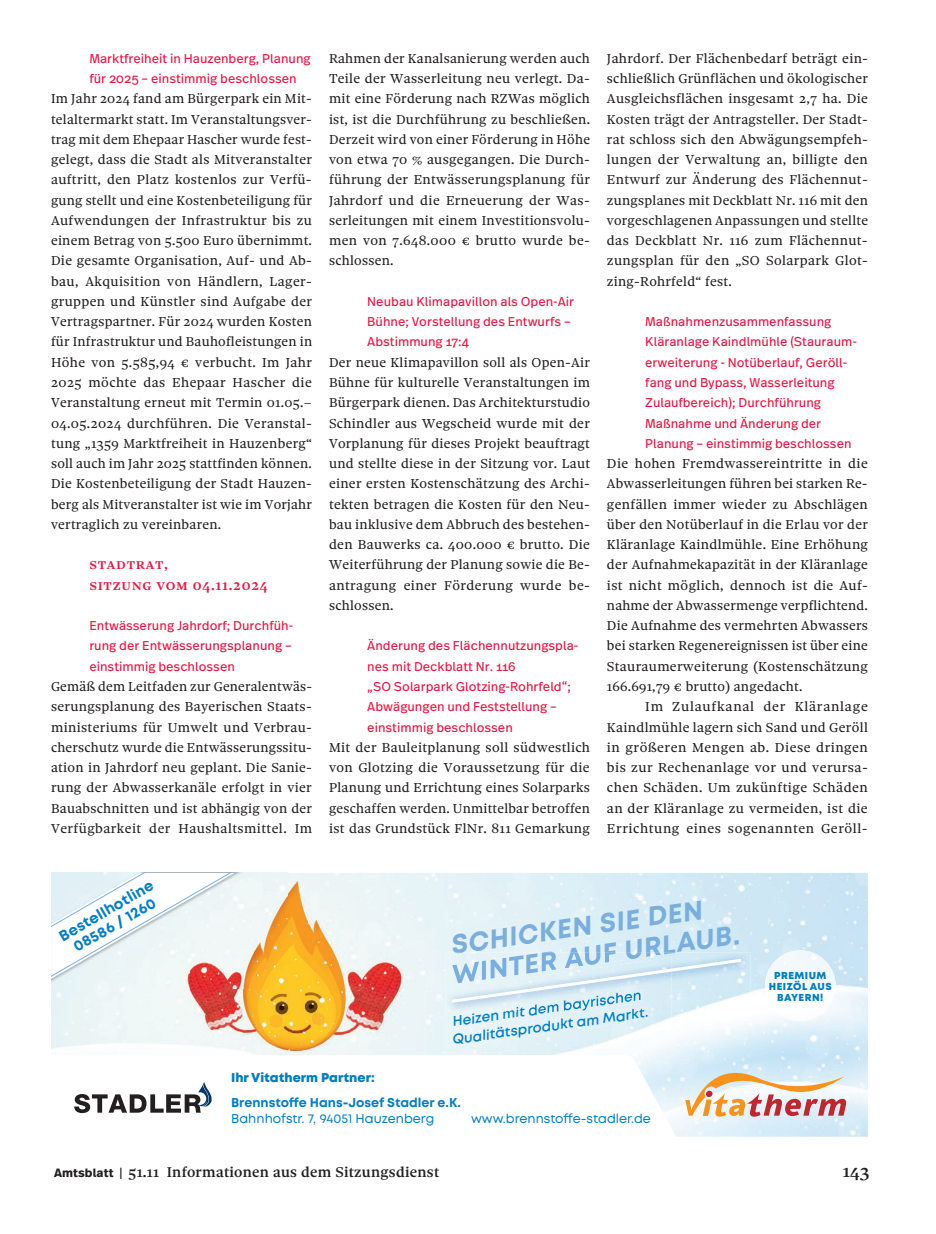
<style>
.page{position:relative;width:936px;height:1234px;background:#fff}
.page>*{position:absolute;margin:0;border:0;box-sizing:border-box;transform-origin:0 0}
.t1{font:700 26.7px/29.8px "Mont";color:#79aede}
.t2{font:500 18px "Sole Serif Text";color:#231f20}
.t3{font:500 15.3px/20.2px "Sole Serif Subhead";letter-spacing:.05em;color:#ed1845}
.t4{font:500 15px "Sole Serif Text";letter-spacing:.02em;color:#231f20}
.t5{font:700 15px/16.4px "Mont";color:#007ec5;text-align:center}
.t6{font:13.8px/20.2px "Sole Serif Text";letter-spacing:.025em;color:#231f20;text-align:justify}
.t7{font:600 13.8px/18px "Mont";color:#007ec5}
.t8{font:12.75px/20.2px "Real Text Pro";color:#ed1845}
.t9{font:12.75px "Mont";color:#007ec5}
.t10{font:700 12.75px "Mont";color:#007ec5}
.t11{font:800 12.75px "Mont";color:#007ec5}
.t12{font:800 10.05px/11.1px "Mont";letter-spacing:.045em;color:#007ec5;text-align:center}
.s1{font-family:"Real Text Pro";font-weight:700;font-size:12px}
.s2{font-family:"Real Text Pro";font-size:12px}
</style>
<div class="page">
<img style="left:51px;top:873px;width:816px;height:263px">
<img style="left:765px;top:950px;width:70px;height:70px;border-radius:35px">
<img style="left:425px;top:988px;width:246px;height:66px">
<img style="left:453px;top:1011px;width:194px;height:35px">
<img style="left:445px;top:952px;width:305px;height:59px">
<img style="left:445px;top:957px;width:226px;height:54px">
<img style="left:482px;top:1004px;width:159px;height:7px">
<img style="left:611px;top:1006px;width:36px;height:5px">
<svg style="left:449px;top:952px;width:295px;height:52px;background:#cee5f2"></svg>
<svg style="left:704px;top:1060px;width:142px;height:56px"></svg>
<svg style="left:51px;top:1054px;width:653px;height:82px"></svg>
<svg style="left:74px;top:1081px;width:138px;height:31px"></svg>
<svg style="left:51px;top:872px;width:237px;height:116px"></svg>
<p class="t8" style="left:89px;top:48px;width:223px">Marktfreiheit in Hauzenberg, Planung für 2025 – einstimmig beschlossen</p>
<p class="t6" style="left:51px;top:89px;width:262px">Im Jahr 2024 fand am Bürgerpark ein Mit&shy;telaltermarkt statt. Im Veranstaltungsver&shy;trag mit dem Ehepaar Hascher wurde fest&shy;gelegt, dass die Stadt als Mitveranstalter auftritt, den Platz kostenlos zur Verfü&shy;gung stellt und eine Kostenbeteiligung für Aufwendungen der Infrastruktur bis zu einem Betrag von 5.500 Euro übernimmt.<br>Die gesamte Organisation, Auf- und Ab&shy;bau, Akquisition von Händlern, Lager&shy;gruppen und Künstler sind Aufgabe der Vertragspartner. Für 2024 wurden Kosten für Infrastruktur und Bauhofleistungen in Höhe von 5.585,94 € verbucht. Im Jahr 2025 möchte das Ehepaar Hascher die Veranstaltung erneut mit Termin 01.05.– 04.05.2024 durchführen. Die Veranstal&shy;tung „1359 Marktfreiheit in Hauzenberg“ soll auch im Jahr 2025 stattfinden können.<br>Die Kostenbeteiligung der Stadt Hauzen&shy;berg als Mitveranstalter ist wie im Vorjahr vertraglich zu vereinbaren.</p>
<p class="t3" style="left:89px;top:554px;width:180px">stadtrat,<br>sitzung vOm 04.11.2024</p>
<p class="t8" style="left:89px;top:615px;width:205px">Entwässerung Jahrdorf; Durchfüh&shy;rung der Entwässerungsplanung – einstimmig beschlossen</p>
<p class="t6" style="left:51px;top:676px;width:262px">Gemäß dem Leitfaden zur Generalentwäs&shy;serungsplanung des Bayerischen Staats&shy;ministeriums für Umwelt und Verbrau&shy;cherschutz wurde die Entwässerungssitu&shy;ation in Jahrdorf neu geplant. Die Sanie&shy;rung der Abwasserkanäle erfolgt in vier Bauabschnitten und ist abhängig von der Verfügbarkeit der Haushaltsmittel. Im</p>
<p class="t6" style="left:329px;top:48px;width:262px">Rahmen der Kanalsanierung werden auch Teile der Wasserleitung neu verlegt. Da&shy;mit eine Förderung nach RZWas möglich ist, ist die Durchführung zu beschließen.<br>Derzeit wird von einer Förderung in Höhe von etwa 70 % ausgegangen. Die Durch&shy;führung der Entwässerungsplanung für Jahrdorf und die Erneuerung der Was&shy;serleitungen mit einem Investitionsvolu&shy;men von 7.648.000 € brutto wurde be&shy;schlossen.</p>
<p class="t8" style="left:367px;top:291px;width:208px">Neubau Klimapavillon als Open-Air<br>Bühne; Vorstellung des Entwurfs –<br>Abstimmung 17:4</p>
<p class="t6" style="left:329px;top:352px;width:262px">Der neue Klimapavillon soll als Open-Air Bühne für kulturelle Veranstaltungen im Bürgerpark dienen. Das Architekturstudio Schindler aus Wegscheid wurde mit der Vorplanung für dieses Projekt beauftragt und stellte diese in der Sitzung vor. Laut einer ersten Kostenschätzung des Archi&shy;tekten betragen die Kosten für den Neu&shy;bau inklusive dem Abbruch des bestehen&shy;den Bauwerks ca. 400.000 € brutto. Die Weiterführung der Planung sowie die Be&shy;antragung einer Förderung wurde be&shy;schlossen.</p>
<p class="t8" style="left:367px;top:635px;width:213px">Änderung des Flächennutzungspla&shy;nes mit Deckblatt Nr. 116<br>„SO Solarpark Glotzing-Rohrfeld“;<br>Abwägungen und Feststellung – einstimmig beschlossen</p>
<p class="t6" style="left:329px;top:737px;width:262px">Mit der Bauleitplanung soll südwestlich von Glotzing die Voraussetzung für die Planung und Errichtung eines Solarparks geschaffen werden. Unmittelbar betroffen ist das Grundstück FlNr. 811 Gemarkung</p>
<p class="t6" style="left:607px;top:48px;width:262px">Jahrdorf. Der Flächenbedarf beträgt ein&shy;schließlich Grünflächen und ökologischer Ausgleichsflächen insgesamt 2,7 ha. Die Kosten trägt der Antragsteller. Der Stadt&shy;rat schloss sich den Abwägungsempfeh&shy;lungen der Verwaltung an, billigte den Entwurf zur Änderung des Flächennut&shy;zungsplanes mit Deckblatt Nr. 116 mit den vorgeschlagenen Anpassungen und stellte das Deckblatt Nr. 116 zum Flächennut&shy;zungsplan für den „SO Solarpark Glot&shy;zing-Rohrfeld“ fest.</p>
<p class="t8" style="left:645px;top:311px;width:213px">Maßnahmenzusammenfassung<br>Kläranlage Kaindlmühle (Stauraum&shy;erweiterung - Notüberlauf, Geröll&shy;fang und Bypass, Wasserleitung<br>Zulaufbereich); Durchführung<br>Maßnahme und Änderung der<br>Planung – einstimmig beschlossen</p>
<p class="t6" style="left:607px;top:453px;width:262px">Die hohen Fremdwassereintritte in die Abwasserleitungen führen bei starken Re&shy;genfällen immer wieder zu Abschlägen über den Notüberlauf in die Erlau vor der Kläranlage Kaindlmühle. Eine Erhöhung der Aufnahmekapazität in der Kläranlage ist nicht möglich, dennoch ist die Auf&shy;nahme der Abwassermenge verpflichtend.<br>Die Aufnahme des vermehrten Abwassers bei starken Regenereignissen ist über eine Stauraumerweiterung (Kostenschätzung 166.691,79 € brutto) angedacht.</p>
<p class="t6" style="left:607px;top:696px;width:262px;text-indent:38px">Im Zulaufkanal der Kläranlage Kaindlmühle lagern sich Sand und Geröll in größeren Mengen ab. Diese dringen bis zur Rechenanlage vor und verursa&shy;chen Schäden. Um zukünftige Schäden an der Kläranlage zu vermeiden, ist die Errichtung eines sogenannten Geröll-</p>
<p class="t5" style="left:56px;top:929px;width:108px;rotate:-30deg">Bestellhotline<br>08586 / 1260</p>
<h1 class="t1" style="left:444px;top:930px;width:293px;rotate:-8deg">SCHICKEN SIE DEN<br>WINTER AUF URLAUB.</h1>
<p class="t7" style="left:448px;top:1012px;width:199px;rotate:-8deg">Heizen mit dem bayrischen<br>Qualitätsprodukt am Markt.</p>
<p class="t12" style="left:768px;top:969px;width:64px">PREMIUM<br>HEIZÖL AUS<br>BAYERN!</p>
<p class="t11" style="left:231px;top:1068px;width:145px">Ihr Vitatherm Partner:</p>
<p class="t10" style="left:231px;top:1093px;width:231px">Brennstoffe Hans-Josef Stadler e.K.</p>
<p class="t9" style="left:231px;top:1109px;width:205px">Bahnhofstr. 7, 94051 Hauzenberg</p>
<p class="t9" style="left:471px;top:1110px;width:181px">www.brennstoffe-stadler.de</p>
<p class="t4" style="left:54px;top:1163px;width:386px"><span class="s1">Amtsblatt</span> <span class="s2">|</span> 51.11 Informationen aus dem Sitzungsdienst</p>
<h2 class="t2" style="left:842px;top:1160px;width:28px">143</h2>
</div>
